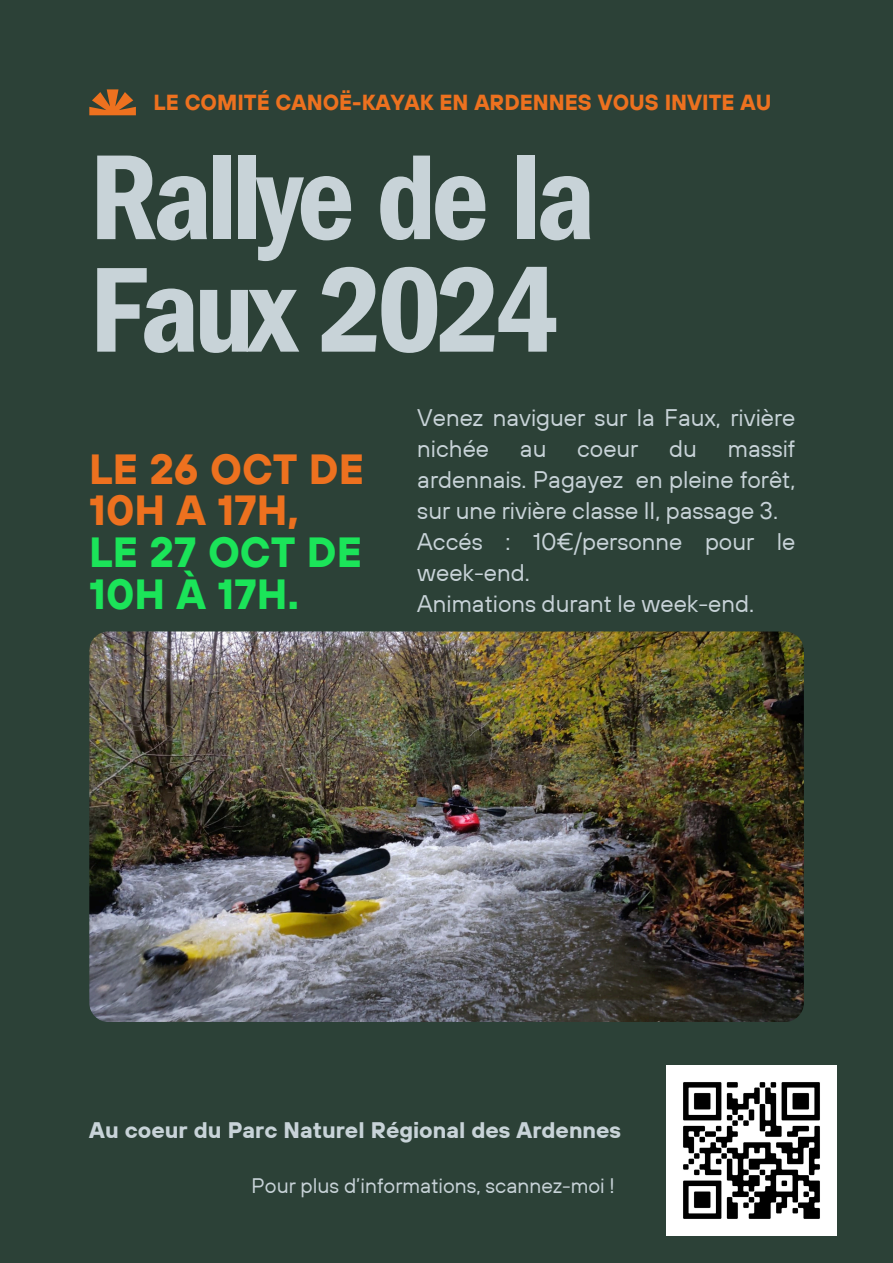
<style>
.page{position:relative;width:893px;height:1263px;background:#2c4137}
.page>*{position:absolute;margin:0;border:0;box-sizing:border-box;transform-origin:0 0}
.t1{font:125.25px/112.5px "Franklin Gothic LT Pro Dm Cn";letter-spacing:-.04em;color:#c8d3d8}
.t2{font:700 42.08px/41.6px "TT Hoves";color:#ed711f}
.t3{font:24px/30.9px "TT Hoves";color:#c8d3d8}
.t4{font:700 22.5px "TT Hoves";color:#c8d3d8}
.t5{font:700 21.75px "TT Hoves";color:#ed711f}
.t6{font:21px "TT Hoves";color:#c8d3d8}
.s1{color:#1be459}
</style>
<div class="page">
<svg style="left:89px;top:89px;width:47px;height:26px"></svg>
<img style="left:89px;top:631px;width:715px;height:391px;border-radius:19px">
<img style="left:666px;top:1065px;width:171px;height:170px">
<p class="t5" style="left:154px;top:88px;width:619px">LE COMITÉ CANOË-KAYAK EN ARDENNES VOUS INVITE AU</p>
<h3 class="t1" style="left:89px;top:160px;width:508px">Rallye de la<br>Faux 2024</h3>
<h2 class="t2" style="left:89px;top:447px;width:276px">LE 26 OCT DE<br>10H A 17H,<br><span class="s1">LE 27 OCT DE<br>10H À 17H.</span></h2>
<h5 class="t3" style="left:417px;top:402px;width:379px">Venez naviguer sur la Faux, rivière nichée</h5>
<h5 class="t3" style="left:520px;top:433px;width:28px">au</h5>
<h5 class="t3" style="left:577px;top:433px;width:63px">coeur</h5>
<h5 class="t3" style="left:669px;top:433px;width:29px">du</h5>
<h5 class="t3" style="left:417px;top:433px;width:379px;text-indent:310px">massif ardennais. Pagayez en pleine forêt, sur une rivière classe II, passage 3.<br>Accés : 10€/personne pour le week-end.</h5>
<p class="t3" style="left:417px;top:587px;width:338px">Animations durant le week-end.</p>
<p class="t4" style="left:89px;top:1116px;width:533px">Au coeur du Parc Naturel Régional des Ardennes</p>
<p class="t6" style="left:252px;top:1172px;width:365px">Pour plus d’informations, scannez-moi !</p>
</div>
